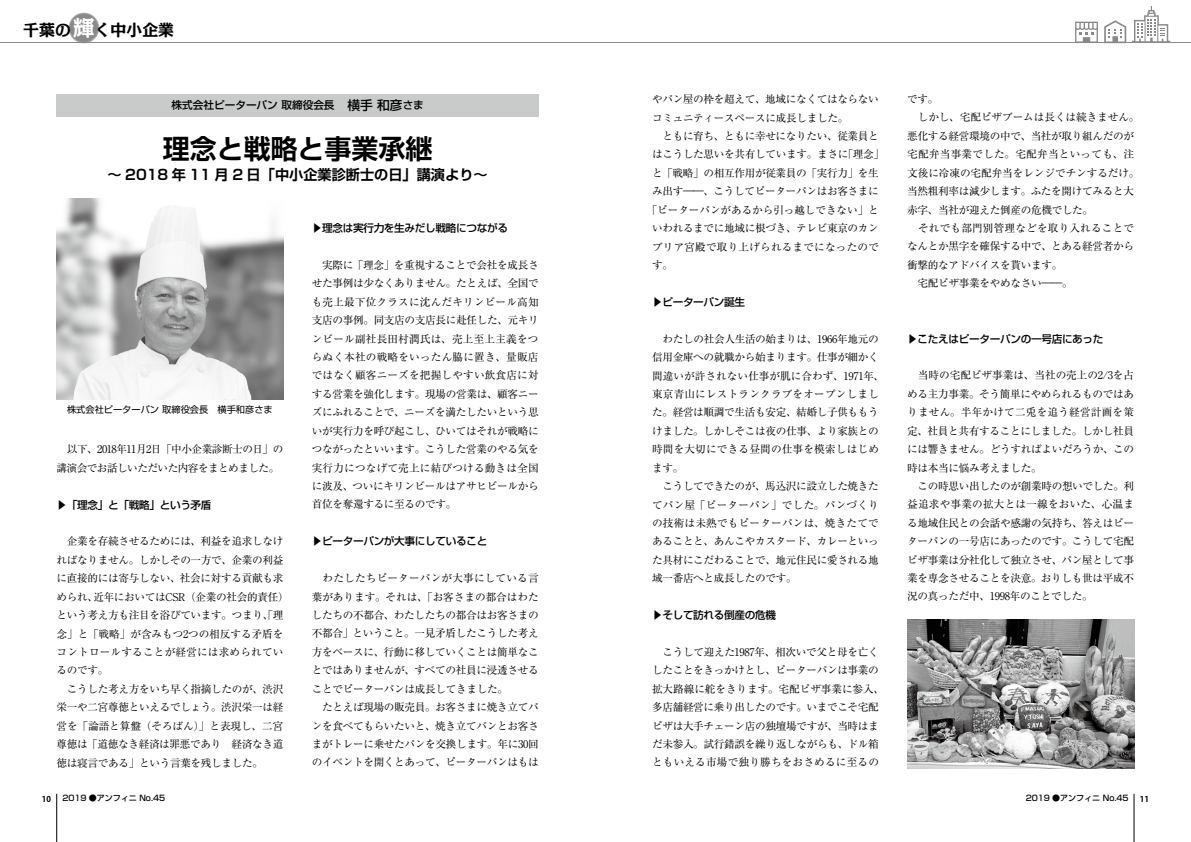
<style>
.page{position:relative;width:1191px;height:842px;background:#fff}
.page>*{position:absolute;margin:0;border:0;box-sizing:border-box;transform-origin:0 0}
.t1{font:700 26.9px "Shin Go Pro De";color:#000}
.t2{font:700 15.9px "Kakumin Pro";color:#000}
.t3{font:700 14.2px "Shin Go Pro De";color:#000}
.t4{font:10.6px/18.4px "Ryumin Pro";letter-spacing:-.03em;color:#000}
.t5{font:500 10.6px "Shin Go Pro";letter-spacing:-.03em;color:#000}
.t6{font:10.6px/18.4px "Ryumin Pro";letter-spacing:-.05em;color:#000}
.t7{font:500 10.6px "Shin Go Pro";color:#000}
.t8{font:10.6px "Ryumin Pro";letter-spacing:-.01em;color:#000}
.t9{font:10.6px "Ryumin Pro";letter-spacing:.015em;color:#000}
.t10{font:9.2px "Shin Go Pro";color:#000}
.t11{font:500 8px "Shin Go Pro";color:#000}
.t12{font:700 8px "Koz Go Pro";color:#000}
.s1{font-size:21.5px;color:#fff}
.s2{font-size:12.8px}
</style>
<div class="page">
<hr style="left:56px;top:794px;width:1px;height:48px;background:#000">
<hr style="left:1133px;top:794px;width:1px;height:48px;background:#000">
<div style="left:68px;top:13px;width:31px;height:30px;background:#898989;border-radius:50%"></div>
<hr style="left:0;top:42px;width:1191px;height:1px;background:#898989">
<svg style="left:1132px;top:6px;width:38px;height:36px"></svg>
<svg style="left:1104px;top:20px;width:22px;height:22px"></svg>
<svg style="left:1075px;top:22px;width:23px;height:20px"></svg>
<div style="left:57px;top:94px;width:481px;height:23px;background:#c9caca"></div>
<img style="left:56px;top:198px;width:227px;height:202px">
<img style="left:907px;top:619px;width:227px;height:149px">
<h2 class="t2" style="left:23px;top:17px;width:152px">千葉の<span class="s1">輝</span>く中小企業</h2>
<p class="t7" style="left:172px;top:97px;width:254px">株式会社ピーターパン 取締役会長<span class="s2">　横手 和彦</span>さま</p>
<h1 class="t1" style="left:163px;top:126px;width:271px">理念と戦略と事業承継</h1>
<h3 class="t3" style="left:107px;top:163px;width:382px">～ 2018 年 11 月 2 日「中小企業診断士の日」講演より～</h3>
<p class="t10" style="left:67px;top:402px;width:207px">株式会社ピーターパン 取締役会長　横手和彦さま</p>
<p class="t6" style="left:57px;top:439px;width:228px">　以下、2018年11月2日「中小企業診断士の日」の講演会でお話しいただいた内容をまとめました。</p>
<p class="t5" style="left:57px;top:496px;width:156px">▶︎「理念」と「戦略」という矛盾</p>
<p class="t4" style="left:57px;top:532px;width:234px">　企業を存続させるためには、利益を追求しなければなりません。しかしその一方で、企業の利益に直接的には寄与しない、社会に対する貢献も求められ、近年においてはCSR（企業の社会的責任）という考え方も注目を浴びています。つまり、「理念」と「戦略」が含みもつ2つの相反する矛盾をコントロールすることが経営には求められているのです。<br>　こうした考え方をいち早く指摘したのが、渋沢栄一や二宮尊徳といえるでしょう。渋沢栄一は経営を「論語と算盤（そろばん）」と表現し、二宮尊徳は「道徳なき経済は罪悪であり　経済なき道徳は寝言である」という言葉を残しました。</p>
<p class="t5" style="left:312px;top:219px;width:198px">▶ 理念は実行力を生みだし戦略につながる</p>
<p class="t4" style="left:312px;top:255px;width:228px;text-align:justify">　実際に「理念」を重視することで会社を成長させた事例は少なくありません。たとえば、全国でも売上最下位クラスに沈んだキリンビール高知支店の事例。同支店の支店長に赴任した、元キリンビール副社長田村潤氏は、売上至上主義をつらぬく本社の戦略をいったん脇に置き、量販店ではなく顧客ニーズを把握しやすい飲食店に対する営業を強化します。現場の営業は、顧客ニーズにふれることで、ニーズを満たしたいという思いが実行力を呼び起こし、ひいてはそれが戦略につながったといいます。こうした営業のやる気を実行力につなげて売上に結びつける動きは全国に波及、ついにキリンビールはアサヒビールから首位を奪還するに至るのです。</p>
<p class="t5" style="left:312px;top:533px;width:177px">▶︎ピーターパンが大事にしていること</p>
<p class="t4" style="left:312px;top:568px;width:228px">　わたしたちピーターパンが大事にしている言葉があります。それは、「お客さまの都合はわたしたちの不都合、わたしたちの都合はお客さまの不都合」ということ。一見矛盾したこうした考え方をベースに、行動に移していくことは簡単なことではありませんが、すべての社員に浸透させることでピーターパンは成長してきました。<br>　たとえば現場の販売員。お客さまに焼き立てパンを食べてもらいたいと、焼き立てパンとお客さまがトレーに乗せたパンを交換します。年に30回のイベントを開くとあって、ピーターパンはもは</p>
<p class="t4" style="left:652px;top:89px;width:228px">やパン屋の枠を超えて、地域になくてはならない</p>
<p class="t4" style="left:652px;top:108px;width:198px">コミュニティースペースに成長しました。</p>
<p class="t4" style="left:652px;top:126px;width:228px">　ともに育ち、ともに幸せになりたい、従業員と</p>
<p class="t4" style="left:652px;top:145px;width:234px">はこうした思いを共有しています。まさに「理念」</p>
<p class="t4" style="left:652px;top:163px;width:228px">と「戦略」の相互作用が従業員の「実行力」を生</p>
<p class="t4" style="left:652px;top:181px;width:228px">み出す――、こうしてピーターパンはお客さまに</p>
<p class="t8" style="left:647px;top:201px;width:234px">「ピーターパンがあるから引っ越しできない」と</p>
<p class="t4" style="left:652px;top:218px;width:228px">いわれるまでに地域に根づき、テレビ東京のカン</p>
<p class="t9" style="left:652px;top:238px;width:228px">ブリア宮殿で取り上げられるまでになったので</p>
<p class="t4" style="left:652px;top:255px;width:22px">す。</p>
<p class="t5" style="left:652px;top:293px;width:95px">▶ ピーターパン誕生</p>
<p class="t4" style="left:652px;top:329px;width:234px">　わたしの社会人生活の始まりは、1966年地元の信用金庫への就職から始まります。仕事が細かく間違いが許されない仕事が肌に合わず、1971年、東京青山にレストランクラブをオープンしました。経営は順調で生活も安定、結婚し子供ももうけました。しかしそこは夜の仕事、より家族との時間を大切にできる昼間の仕事を模索しはじめます。<br>　こうしてできたのが、馬込沢に設立した焼きたてパン屋「ピーターパン」でした。パンづくりの技術は未熟でもピーターパンは、焼きたてであることと、あんこやカスタード、カレーといった具材にこだわることで、地元住民に愛される地域一番店へと成長したのです。</p>
<p class="t5" style="left:652px;top:606px;width:126px">▶ そして訪れる倒産の危機</p>
<p class="t4" style="left:652px;top:642px;width:234px">　こうして迎えた1987年、相次いで父と母を亡くしたことをきっかけとし、ピーターパンは事業の拡大路線に舵をきります。宅配ピザ事業に参入、多店舗経営に乗り出したのです。いまでこそ宅配ピザは大手チェーン店の独壇場ですが、当時はまだ未参入。試行錯誤を繰り返しながらも、ドル箱ともいえる市場で独り勝ちをおさめるに至るの</p>
<p class="t4" style="left:907px;top:89px;width:234px">です。<br>　しかし、宅配ピザブームは長くは続きません。悪化する経営環境の中で、当社が取り組んだのが宅配弁当事業でした。宅配弁当といっても、注文後に冷凍の宅配弁当をレンジでチンするだけ。当然粗利率は減少します。ふたを開けてみると大赤字、当社が迎えた倒産の危機でした。<br>　それでも部門別管理などを取り入れることでなんとか黒字を確保する中で、とある経営者から衝撃的なアドバイスを貰います。<br>　宅配ピザ事業をやめなさい――。</p>
<p class="t5" style="left:907px;top:330px;width:198px">▶ こたえはピーターパンの一号店にあった</p>
<p class="t4" style="left:907px;top:365px;width:228px">　当時の宅配ピザ事業は、当社の売上の2/3を占める主力事業。そう簡単にやめられるものではありません。半年かけて二兎を追う経営計画を策定、社員と共有することにしました。しかし社員には響きません。どうすればよいだろうか、この時は本当に悩み考えました。<br>　この時思い出したのが創業時の想いでした。利益追求や事業の拡大とは一線をおいた、心温まる地域住民との会話や感謝の気持ち、答えはピーターパンの一号店にあったのです。こうして宅配ピザ事業は分社化して独立させ、パン屋として事業を専念させることを決意。おりしも世は平成不況の真っただ中、1998年のことでした。</p>
<p class="t12" style="left:42px;top:793px;width:11px">10</p>
<p class="t11" style="left:62px;top:791px;width:104px">2019 ●アンフィニ No.45</p>
<p class="t11" style="left:1025px;top:791px;width:104px">2019 ●アンフィニ No.45</p>
<p class="t12" style="left:1140px;top:793px;width:11px">11</p>
</div>
